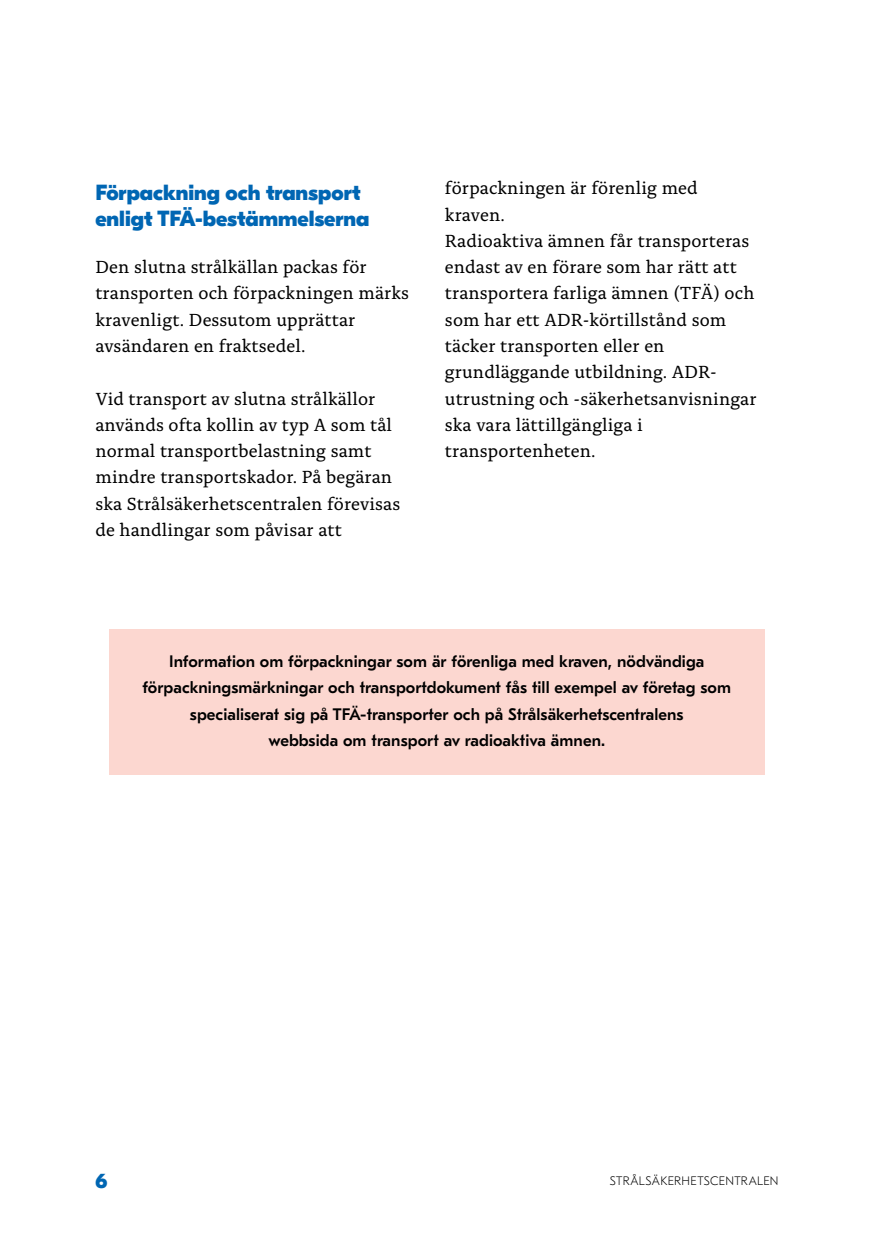
<style>
.page{position:relative;width:874px;height:1241px;background:#fff}
.page>*{position:absolute;margin:0;border:0;box-sizing:border-box;transform-origin:0 0}
.t1{font:800 21.88px/26.2px "GT Eesti Display";color:#0066b3}
.t2{font:800 21px "GT Eesti Display";color:#0066b3}
.P_1{font:18.38px/26.2px "Alda OT";letter-spacing:.005em;color:#000}
.P_1_Laatikko{font:500 16.62px/26.2px "GT Eesti Text";letter-spacing:.005em;color:#000;text-align:center}
.t3{font:100 12.25px "GT Eesti Text";letter-spacing:.025em;color:#000}
</style>
<div class="page">
<div style="left:109px;top:629px;width:655px;height:145px;background:#fcd7d0"></div>
<h3 class="t1" style="left:95px;top:179px;width:275px">Förpackning och transport enligt TFÄ-bestämmelserna</h3>
<p class="P_1" style="left:95px;top:255px;width:315px">Den slutna strålkällan packas för transporten och förpackningen märks kravenligt. Dessutom upprättar avsändaren en fraktsedel.</p>
<p class="P_1" style="left:95px;top:387px;width:306px">Vid transport av slutna strålkällor används ofta kollin av typ A som tål normal transportbelastning samt mindre transportskador. På begäran ska Strålsäkerhetscentralen förevisas de handlingar som påvisar att</p>
<p class="P_1" style="left:444px;top:177px;width:254px">förpackningen är förenlig med kraven.</p>
<p class="P_1" style="left:444px;top:229px;width:313px">Radioaktiva ämnen får transporteras endast av en förare som har rätt att transportera farliga ämnen (TFÄ) och som har ett ADR-körtillstånd som täcker transporten eller en grundläggande utbildning. ADR&shy;utrustning och -säkerhetsanvisningar ska vara lättillgängliga i transportenheten.</p>
<p class="P_1_Laatikko" style="left:142px;top:648px;width:589px">Information om förpackningar som är förenliga med kraven, nödvändiga förpackningsmärkningar och transportdokument fås till exempel av företag som specialiserat sig på TFÄ-transporter och på Strålsäkerhetscentralens<br>webbsida om transport av radioaktiva ämnen.</p>
<p class="t2" style="left:95px;top:1169px;width:13px">6</p>
<p class="t3" style="left:609px;top:1173px;width:170px">STRÅLSÄKERHETSCENTRALEN</p>
</div>
